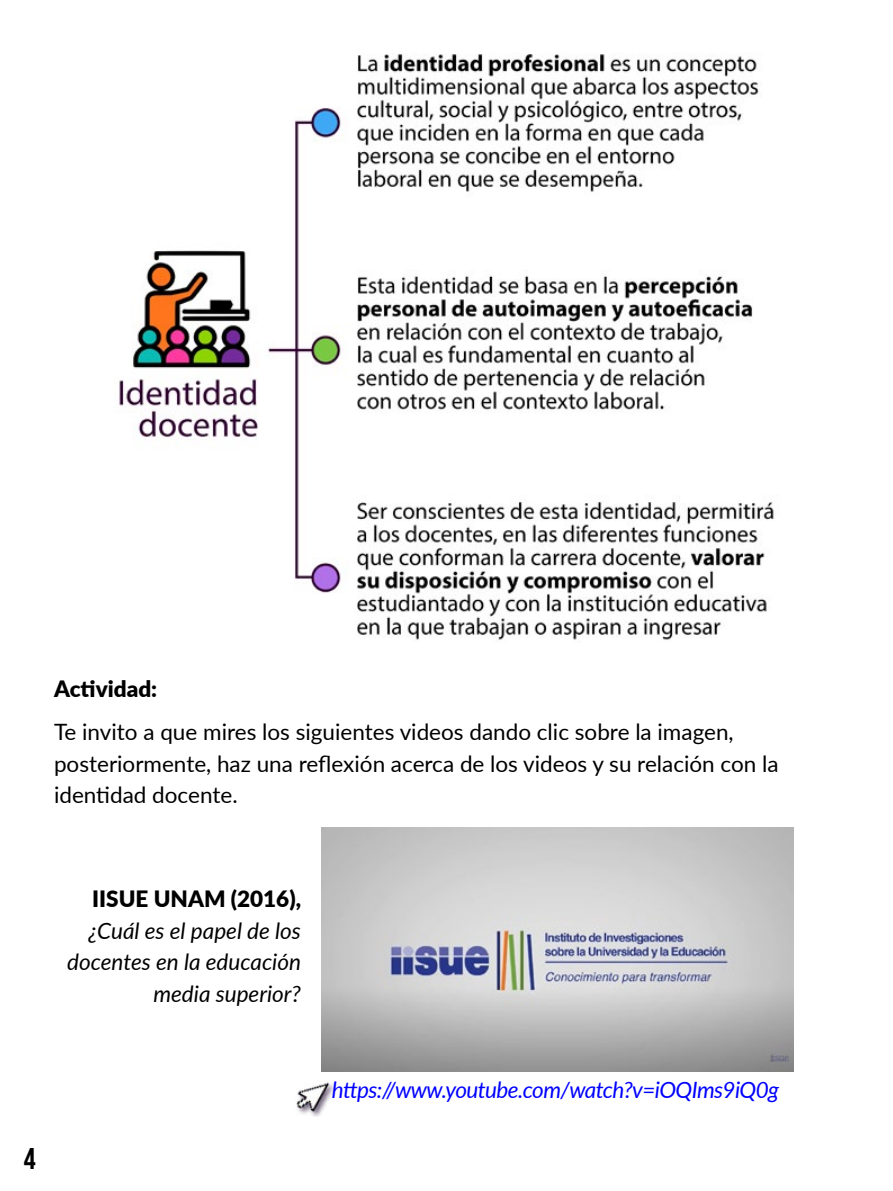
<style>
.page{position:relative;width:893px;height:1191px;background:#fff}
.page>*{position:absolute;margin:0;border:0;box-sizing:border-box;transform-origin:0 0}
.t1{font:700 30px "Bebas Neue";color:#000}
.t2{font:22.5px/31.5px "Lato";color:#000}
.t3{font:italic 22.5px/31.5px "Lato";color:#000;text-align:right}
.t4{font:italic 22.5px "Lato";letter-spacing:-.025em;color:#00f}
.t5{font:900 22.5px "Lato";color:#000}
</style>
<div class="page">
<img style="left:321px;top:827px;width:472px;height:244px">
<img style="left:296px;top:1082px;width:38px;height:34px">
<img style="left:119px;top:54px;width:655px;height:586px">
<p class="t5" style="left:54px;top:671px;width:105px">Actividad:</p>
<p class="t2" style="left:54px;top:715px;width:726px">Te invito a que mires los siguientes videos dando clic sobre la imagen, posteriormente, haz una reflexión acerca de los videos y su relación con la identidad docente.</p>
<h1 class="t1" style="left:24px;top:1142px;width:13px">4</h1>
<p class="t5" style="left:92px;top:882px;width:210px">IISUE UNAM (2016),</p>
<p class="t3" style="left:67px;top:914px;width:235px">¿Cuál es el papel de los docentes en la educación media superior?</p>
<p class="t4" style="left:332px;top:1073px;width:449px">https://www.youtube.com/watch?v=iOQIms9iQ0g</p>
</div>
